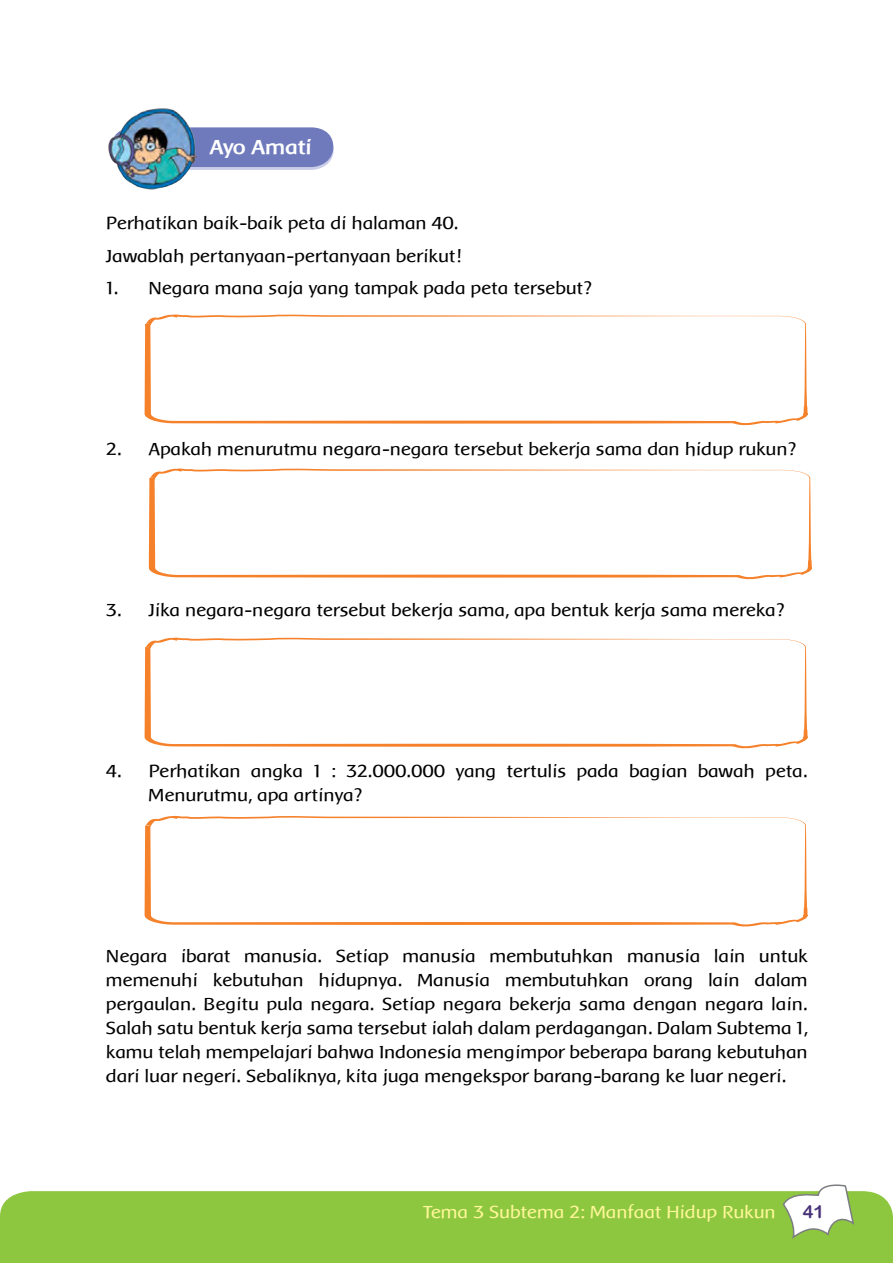
<style>
.page{position:relative;width:893px;height:1263px;background:#fff}
.page>*{position:absolute;margin:0;border:0;box-sizing:border-box;transform-origin:0 0}
.t1{font:700 21px "Baar Metanoia";color:#fff}
.Teks{font:18px/24px "Baar Metanoia";color:#000}
.t2{font:18px "Baar Metanoia";color:#fff799}
.t3{font:18px "Arial Rounded MT Bold";color:#473277}
</style>
<div class="page">
<div style="left:0;top:1191px;width:893px;height:72px;background:#8dc73f"></div>
<svg style="left:781px;top:1184px;width:74px;height:56px"></svg>
<svg style="left:198px;top:127px;width:136px;height:43px;background:#7a85c1"></svg>
<img style="left:108px;top:108px;width:90px;height:82px">
<svg style="left:145px;top:314px;width:663px;height:111px"></svg>
<svg style="left:149px;top:468px;width:663px;height:111px"></svg>
<svg style="left:145px;top:637px;width:663px;height:111px"></svg>
<svg style="left:145px;top:816px;width:663px;height:111px"></svg>
<p class="t1" style="left:210px;top:136px;width:104px">Ayo Amati</p>
<p class="Teks" style="left:106px;top:211px;width:354px">Perhatikan baik-baik peta di halaman 40.</p>
<p class="Teks" style="left:106px;top:244px;width:357px">Jawablah pertanyaan-pertanyaan berikut!</p>
<p class="Teks" style="left:106px;top:276px;width:487px">1. Negara mana saja yang tampak pada peta tersebut?</p>
<p class="Teks" style="left:106px;top:437px;width:692px">2. Apakah menurutmu negara-negara tersebut bekerja sama dan hidup rukun?</p>
<p class="Teks" style="left:106px;top:598px;width:680px">3. Jika negara-negara tersebut bekerja sama, apa bentuk kerja sama mereka?</p>
<p class="Teks" style="left:149px;top:759px;width:661px;text-indent:-43px">4. Perhatikan angka 1 : 32.000.000 yang tertulis pada bagian bawah peta.<br>Menurutmu, apa artinya?</p>
<p class="Teks" style="left:106px;top:944px;width:703px;text-align:justify">Negara ibarat manusia. Setiap manusia membutuhkan manusia lain untuk memenuhi kebutuhan hidupnya. Manusia membutuhkan orang lain dalam pergaulan. Begitu pula negara. Setiap negara bekerja sama dengan negara lain.<br>Salah satu bentuk kerja sama tersebut ialah dalam perdagangan. Dalam Subtema 1, kamu telah mempelajari bahwa Indonesia mengimpor beberapa barang kebutuhan dari luar negeri. Sebaliknya, kita juga mengekspor barang-barang ke luar negeri.</p>
<p class="t2" style="left:423px;top:1203px;width:354px">Tema 3 Subtema 2: Manfaat Hidup Rukun</p>
<p class="t3" style="left:803px;top:1201px;width:23px">41</p>
</div>
